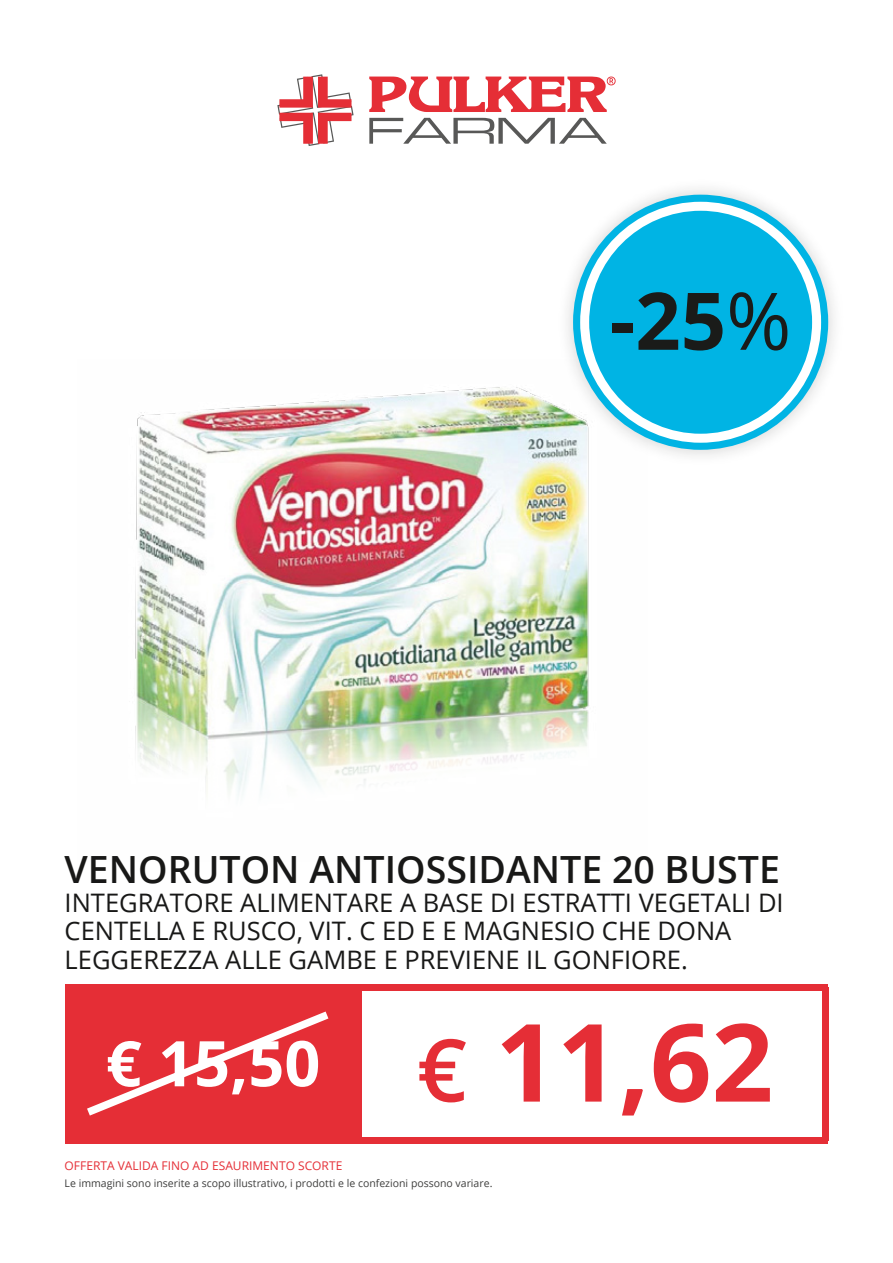
<style>
.page{position:relative;width:893px;height:1263px;background:#fff}
.page>*{position:absolute;margin:0;border:0;box-sizing:border-box;transform-origin:0 0}
.t1{font:700 79.5px "Open Sans";color:#1a1b19}
.t2{font:700 63px "Open Sans";color:#fff}
.t3{font:600 37.5px "Open Sans";color:#181817}
.t4{font:25.5px/28.5px "Open Sans";color:#181817}
.t5{font:12px "Open Sans";color:#e52e36}
.t6{font:10.5px "Open Sans";color:#3e3e3d}
.s1{font-weight:400}
.s2{font-weight:600;font-size:87px;color:#e52e36}
.s3{font-size:108px;color:#e52e36}
</style>
<div class="page">
<img style="left:135px;top:387px;width:454px;height:408px">
<div style="left:65px;top:984px;width:296px;height:159px;background:#e52e36"></div>
<div style="left:361px;top:984px;width:467px;height:6px;background:#e52e36"></div>
<div style="left:361px;top:1137px;width:467px;height:6px;background:#e52e36"></div>
<div style="left:822px;top:987px;width:6px;height:153px;background:#e52e36"></div>
<svg style="left:87px;top:1011px;width:241px;height:104px"></svg>
<img style="left:550px;top:189px;width:284px;height:283px">
<div style="left:573px;top:195px;width:255px;height:255px;background:#00b4e4;border-radius:50%"></div>
<svg style="left:580px;top:202px;width:241px;height:241px"></svg>
<svg style="left:369px;top:118px;width:238px;height:26px"></svg>
<svg style="left:369px;top:77px;width:247px;height:35px"></svg>
<svg style="left:277px;top:74px;width:77px;height:72px"></svg>
<h1 class="t1" style="left:610px;top:265px;width:183px">-25<span class="s1">%</span></h1>
<h3 class="t3" style="left:65px;top:844px;width:717px">VENORUTON ANTIOSSIDANTE 20 BUSTE</h3>
<p class="t4" style="left:65px;top:887px;width:721px">INTEGRATORE ALIMENTARE A BASE DI ESTRATTI VEGETALI DI<br>CENTELLA E RUSCO, VIT. C ED E E MAGNESIO CHE DONA<br>LEGGEREZZA ALLE GAMBE E PREVIENE IL GONFIORE.</p>
<h2 class="t2" style="left:106px;top:1019px;width:669px">€ 15,50 <span class="s2">€</span> <span class="s3">11,62</span></h2>
<p class="t5" style="left:65px;top:1157px;width:279px">OFFERTA VALIDA FINO AD ESAURIMENTO SCORTE</p>
<p class="t6" style="left:65px;top:1175px;width:429px">Le immagini sono inserite a scopo illustrativo, i prodotti e le confezioni possono variare.</p>
</div>
